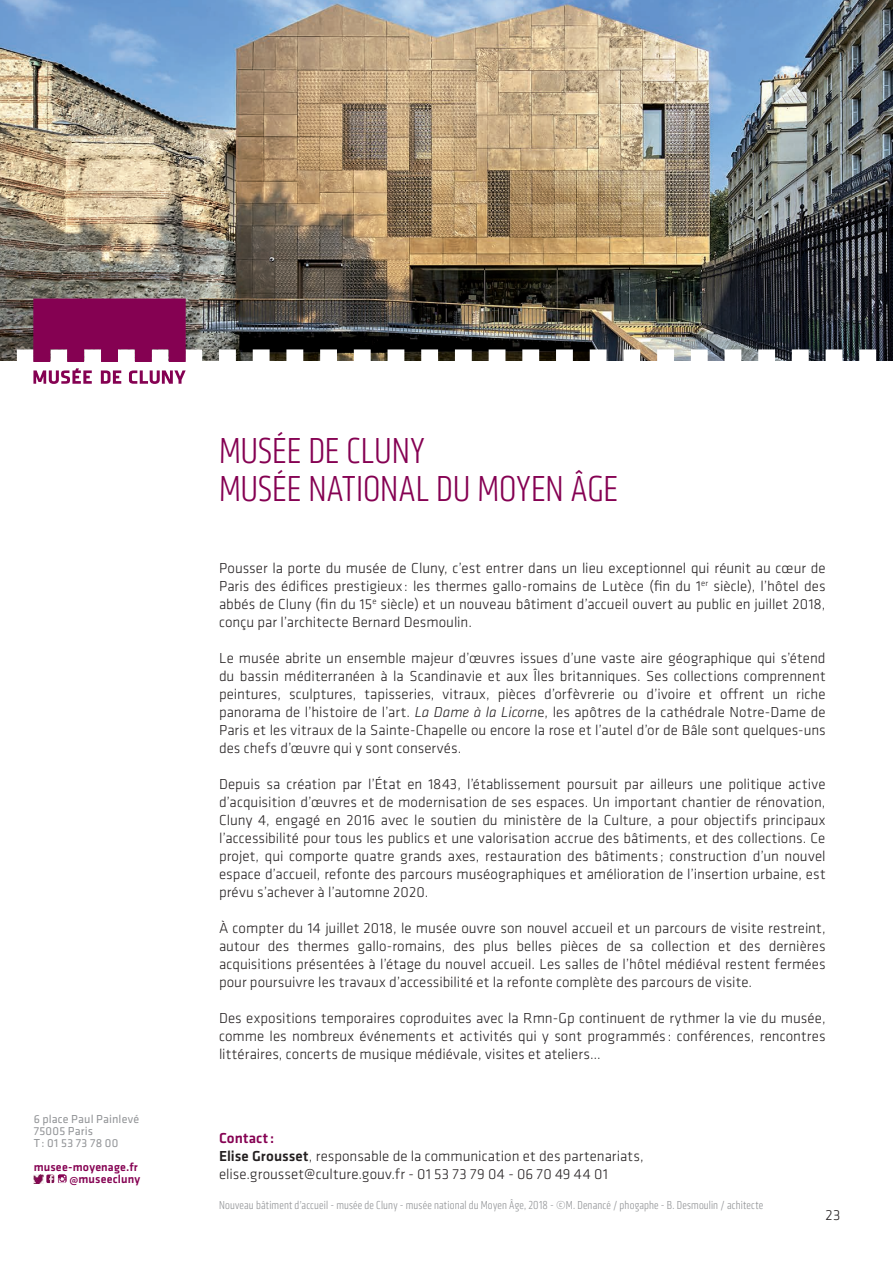
<style>
.page{position:relative;width:893px;height:1263px;background:#fff}
.page>*{position:absolute;margin:0;border:0;box-sizing:border-box;transform-origin:0 0}
.Titre{font:300 condensed 37.5px/37.5px "Klavika";color:#850152}
.Texte{font:300 15px/18px "Klavika";letter-spacing:.005em;color:#231f20;text-align:justify}
.Texte-2{font:500 15px "Klavika";letter-spacing:.01em;color:#850152}
.Légendes{font:300 condensed 12px "Klavika";letter-spacing:.015em;color:#939598}
.Musée{font:12px/12px "Klavika";letter-spacing:.025em;color:#939598}
.Web{font:500 12px "Klavika";letter-spacing:.015em;color:#850152}
.s1{font-style:italic}
.s2{font-weight:500}
</style>
<div class="page">
<img style="left:0;top:0;width:893px;height:298px">
<img style="left:0;top:298px;width:893px;height:86px">
<svg style="left:34px;top:1174px;width:33px;height:9px"></svg>
<p class="Musée" style="left:34px;top:1113px;width:107px">6 place Paul Painlevé<br>75005 Paris<br>T: 01 53 73 78 00</p>
<p class="Web" style="left:34px;top:1159px;width:106px">musee-moyenage.fr</p>
<p class="Web" style="left:69px;top:1171px;width:72px">@museecluny</p>
<p class="Titre" style="left:219px;top:433px;width:400px">MUSÉE DE CLUNY<br>MUSÉE NATIONAL DU MOYEN ÂGE</p>
<p class="Texte" style="left:219px;top:559px;width:608px">Pousser la porte du musée de Cluny, c’est entrer dans un lieu exceptionnel qui réunit au cœur de Paris des édifices prestigieux : les thermes gallo-romains de Lutèce (fin du 1<sup>er</sup> siècle), l’hôtel des abbés de Cluny (fin du 15<sup>e</sup> siècle) et un nouveau bâtiment d’accueil ouvert au public en juillet 2018, conçu par l’architecte Bernard Desmoulin.</p>
<p class="Texte" style="left:219px;top:649px;width:608px">Le musée abrite un ensemble majeur d’œuvres issues d’une vaste aire géographique qui s’étend du bassin méditerranéen à la Scandinavie et aux Îles britanniques. Ses collections comprennent peintures, sculptures, tapisseries, vitraux, pièces d’orfèvrerie ou d’ivoire et offrent un riche panorama de l’histoire de l’art. <span class="s1">La Dame à la Licorn</span>e, les apôtres de la cathédrale Notre-Dame de Paris et les vitraux de la Sainte-Chapelle ou encore la rose et l’autel d’or de Bâle sont quelques-uns des chefs d’œuvre qui y sont conservés.</p>
<p class="Texte" style="left:219px;top:775px;width:608px">Depuis sa création par l’État en 1843, l’établissement poursuit par ailleurs une politique active d’acquisition d’œuvres et de modernisation de ses espaces. Un important chantier de rénovation, Cluny 4, engagé en 2016 avec le soutien du ministère de la Culture, a pour objectifs principaux l’accessibilité pour tous les publics et une valorisation accrue des bâtiments, et des collections. Ce projet, qui comporte quatre grands axes, restauration des bâtiments ; construction d’un nouvel espace d’accueil, refonte des parcours muséographiques et amélioration de l’insertion urbaine, est prévu s’achever à l’automne 2020.</p>
<p class="Texte" style="left:219px;top:919px;width:608px">À compter du 14 juillet 2018, le musée ouvre son nouvel accueil et un parcours de visite restreint, autour des thermes gallo-romains, des plus belles pièces de sa collection et des dernières acquisitions présentées à l’étage du nouvel accueil. Les salles de l’hôtel médiéval restent fermées pour poursuivre les travaux d’accessibilité et la refonte complète des parcours de visite.</p>
<p class="Texte" style="left:219px;top:1009px;width:608px">Des expositions temporaires coproduites avec la Rmn-Gp continuent de rythmer la vie du musée, comme les nombreux événements et activités qui y sont programmés : conférences, rencontres littéraires, concerts de musique médiévale, visites et ateliers…</p>
<p class="Texte-2" style="left:219px;top:1128px;width:57px">Contact:</p>
<p class="Texte" style="left:219px;top:1147px;width:426px"><span class="s2">Elise Grousset</span>, responsable de la communication et des partenariats,</p>
<p class="Texte" style="left:219px;top:1165px;width:390px">elise.grousset@culture.gouv.fr - 01 53 73 79 04 - 06 70 49 44 01</p>
<p class="Légendes" style="left:219px;top:1198px;width:546px">Nouveau bâtiment d’accueil - musée de Cluny - musée national du Moyen Âge, 2018 - ©M. Denancé / phogaphe - B. Desmoulin / achitecte</p>
<p class="Texte" style="left:826px;top:1206px;width:16px">23</p>
</div>
